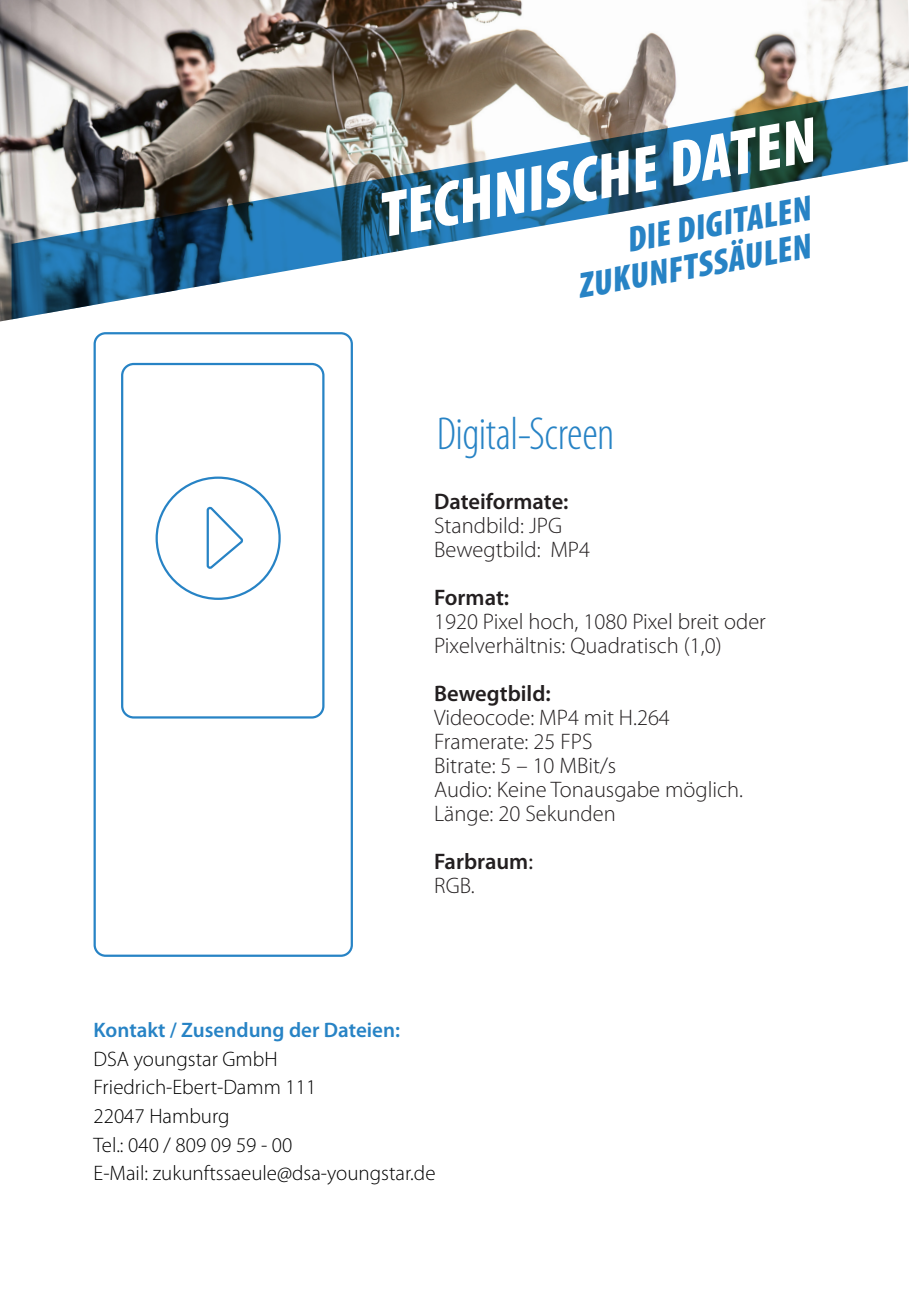
<style>
.page{position:relative;width:910px;height:1289px;background:#fff}
.page>*{position:absolute;margin:0;border:0;box-sizing:border-box;transform-origin:0 0}
.Fliesstext_Mediadate{font:italic 900 condensed 64.5px "Myriad Pro";color:#fff}
.Fliesstext_Mediadate-2{font:300 condensed 46.5px "Myriad Pro";letter-spacing:-.01em;color:#2783c5}
.Fliesstext_Mediadate-3{font:italic 900 condensed 36px/37.2px "Myriad Pro";color:#2783c5;text-align:right}
.Fliesstext_Mediadate-4{font:300 22.5px "Myriad Pro";color:#231f20}
.Fliesstext_Mediadate-5{font:600 22.5px "Myriad Pro";color:#231f20}
.t1{font:300 21px "Myriad Pro";color:#000001}
.Fliesstext_Mediadate-6{font:600 21px "Myriad Pro";color:#2783c5}
.s1{font-weight:400}
</style>
<div class="page">
<img style="left:0;top:0;width:909px;height:321px">
<img style="left:12px;top:86px;width:896px;height:233px">
<svg style="left:93px;top:332px;width:260px;height:625px"></svg>
<p class="Fliesstext_Mediadate" style="left:370px;top:176px;width:444px;rotate:-10deg">TECHNISCHE DATEN</p>
<p class="Fliesstext_Mediadate-3" style="left:568px;top:230px;width:243px;rotate:-10deg">DIE DIGITALEN<br>ZUKUNFTSSÄULEN</p>
<p class="Fliesstext_Mediadate-2" style="left:437px;top:406px;width:179px">Digital-Screen</p>
<p class="Fliesstext_Mediadate-5" style="left:434px;top:486px;width:136px">Dateiformate:</p>
<p class="Fliesstext_Mediadate-4" style="left:434px;top:511px;width:129px">Standbild: JPG</p>
<p class="Fliesstext_Mediadate-4" style="left:434px;top:535px;width:158px">Bewegtbild: MP4</p>
<p class="Fliesstext_Mediadate-5" style="left:434px;top:582px;width:77px">Format:</p>
<p class="Fliesstext_Mediadate-4" style="left:434px;top:607px;width:333px">1920 Pixel hoch, 1080 Pixel breit oder</p>
<p class="Fliesstext_Mediadate-4" style="left:434px;top:631px;width:289px">Pixelverhältnis: Quadratisch (1,0)</p>
<p class="Fliesstext_Mediadate-5" style="left:434px;top:678px;width:118px">Bewegtbild:</p>
<p class="Fliesstext_Mediadate-4" style="left:434px;top:703px;width:237px">Videocode: MP4 mit H.264</p>
<p class="Fliesstext_Mediadate-4" style="left:434px;top:727px;width:160px">Framerate: 25 FPS</p>
<p class="Fliesstext_Mediadate-4" style="left:434px;top:751px;width:184px">Bitrate: 5 – 10 MBit/s</p>
<p class="Fliesstext_Mediadate-4" style="left:434px;top:775px;width:311px">Audio: Keine Tonausgabe möglich.</p>
<p class="Fliesstext_Mediadate-4" style="left:434px;top:799px;width:183px">Länge: 20 Sekunden</p>
<p class="Fliesstext_Mediadate-5" style="left:434px;top:846px;width:100px">Farbraum<span class="s1">:</span></p>
<p class="Fliesstext_Mediadate-4" style="left:434px;top:871px;width:42px">RGB.</p>
<p class="Fliesstext_Mediadate-6" style="left:94px;top:1017px;width:308px">Kontakt / Zusendung der Dateien:</p>
<p class="t1" style="left:94px;top:1046px;width:186px">DSA youngstar GmbH</p>
<p class="t1" style="left:94px;top:1074px;width:224px">Friedrich-Ebert-Damm 111</p>
<p class="t1" style="left:94px;top:1103px;width:137px">22047 Hamburg</p>
<p class="t1" style="left:94px;top:1131px;width:200px">Tel.: 040 / 809 09 59 - 00</p>
<p class="t1" style="left:94px;top:1160px;width:343px">E-Mail: zukunftssaeule@dsa-youngstar.de</p>
</div>
